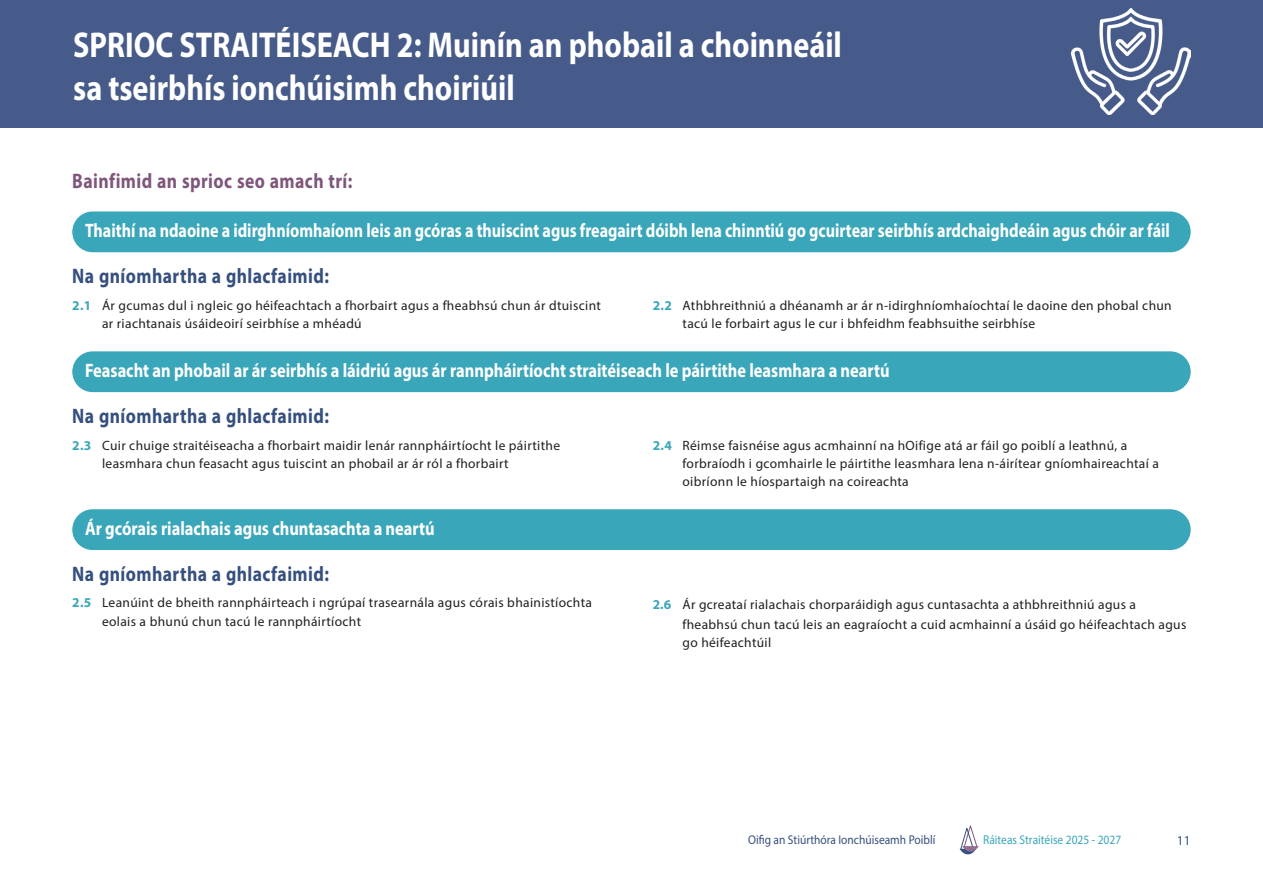
<style>
.page{position:relative;width:1263px;height:893px;background:#fff}
.page>*{position:absolute;margin:0;border:0;box-sizing:border-box;transform-origin:0 0}
.Normal_Para{font:700 36px/43.2px "Myriad Pro";color:#fff;scale:.84 1}
.Heading2{font:700 21px "Myriad Pro";letter-spacing:.025em;color:#354f7e;scale:.84 1}
.Heading2-2{font:700 21px "Myriad Pro";letter-spacing:.025em;color:#7f567b;scale:.84 1}
.Heading3{font:700 19.5px "Myriad Pro";color:#fff;scale:.84 1}
.Heading3-2{font:700 19.5px "Myriad Pro";color:#fff;scale:.82 1}
.Normal_Para-2{font:13.5px/18px "Myriad Pro";letter-spacing:.025em;color:#231f20}
.t1{font:13.5px "Myriad Pro";color:#354f7e}
.t2{font:12.75px "Myriad Pro";color:#354f7e;scale:.9 1}
.t3{font:12.75px "Myriad Pro";color:#3aa6b9;scale:.9 1}
.s1{font-weight:700;color:#3aa6b9}
</style>
<div class="page">
<svg style="left:959px;top:825px;width:20px;height:30px"></svg>
<div style="left:72px;top:211px;width:1119px;height:41px;background:#3aa6b9;border-radius:20px"></div>
<div style="left:72px;top:351px;width:1119px;height:41px;background:#3aa6b9;border-radius:20px"></div>
<div style="left:72px;top:509px;width:1119px;height:41px;background:#3aa6b9;border-radius:20px"></div>
<div style="left:0;top:0;width:1263px;height:128px;background:#465b89"></div>
<img style="left:1071px;top:9px;width:120px;height:106px">
<p class="Normal_Para" style="left:73px;top:22px;width:917px">SPRIOC STRAITÉISEACH 2: Muinín an phobail a choinneáil sa tseirbhís ionchúisimh choiriúil</p>
<p class="Heading2-2" style="left:72px;top:167px;width:335px">Bainfimid an sprioc seo amach trí:</p>
<p class="Heading3-2" style="left:85px;top:217px;width:1324px">Thaithí na ndaoine a idirghníomhaíonn leis an gcóras a thuiscint agus freagairt dóibh lena chinntiú go gcuirtear seirbhís ardchaighdeáin agus chóir ar fáil</p>
<p class="Heading2" style="left:72px;top:262px;width:307px">Na gníomhartha a ghlacfaimid:</p>
<p class="Normal_Para-2" style="left:102px;top:296px;width:500px;text-indent:-30px"><span class="s1">2.1</span> Ár gcumas dul i ngleic go héifeachtach a fhorbairt agus a fheabhsú chun ár dtuiscint ar riachtanais úsáideoirí seirbhíse a mhéadú</p>
<p class="Normal_Para-2" style="left:682px;top:296px;width:491px;text-indent:-30px"><span class="s1">2.2</span> Athbhreithniú a dhéanamh ar ár n-idirghníomhaíochtaí le daoine den phobal chun tacú le forbairt agus le cur i bhfeidhm feabhsuithe seirbhíse</p>
<p class="Heading3" style="left:85px;top:357px;width:959px">Feasacht an phobail ar ár seirbhís a láidriú agus ár rannpháirtíocht straitéiseach le páirtithe leasmhara a neartú</p>
<p class="Heading2" style="left:72px;top:402px;width:307px">Na gníomhartha a ghlacfaimid:</p>
<p class="Normal_Para-2" style="left:102px;top:436px;width:460px;text-indent:-30px"><span class="s1">2.3</span> Cuir chuige straitéiseacha a fhorbairt maidir lenár rannpháirtíocht le páirtithe leasmhara chun feasacht agus tuiscint an phobail ar ár ról a fhorbairt</p>
<p class="Normal_Para-2" style="left:682px;top:436px;width:478px;text-indent:-30px"><span class="s1">2.4</span> Réimse faisnéise agus acmhainní na hOifige atá ar fáil go poiblí a leathnú, a forbraíodh i gcomhairle le páirtithe leasmhara lena n-áirítear gníomhaireachtaí a oibríonn le híospartaigh na coireachta</p>
<p class="Heading3" style="left:85px;top:515px;width:418px">Ár gcórais rialachais agus chuntasachta a neartú</p>
<p class="Heading2" style="left:72px;top:560px;width:307px">Na gníomhartha a ghlacfaimid:</p>
<p class="Normal_Para-2" style="left:102px;top:594px;width:491px;text-indent:-30px"><span class="s1">2.5</span> Leanúint de bheith rannpháirteach i ngrúpaí trasearnála agus córais bhainistíochta eolais a bhunú chun tacú le rannpháirtíocht</p>
<p class="Normal_Para-2" style="left:682px;top:594px;width:505px;line-height:19.5px;text-indent:-30px"><span class="s1">2.6</span> Ár gcreataí rialachais chorparáidigh agus cuntasachta a athbhreithniú agus a fheabhsú chun tacú leis an eagraíocht a cuid acmhainní a úsáid go héifeachtach agus</p>
<p class="Normal_Para-2" style="left:682px;top:633px;width:90px">go héifeachtúil</p>
<p class="t2" style="left:748px;top:832px;width:210px">Oifig an Stiúrthóra Ionchúiseamh Poiblí</p>
<p class="t3" style="left:983px;top:832px;width:155px">Ráiteas Straitéise 2025 - 2027</p>
<p class="t1" style="left:1177px;top:832px;width:15px">11</p>
</div>
